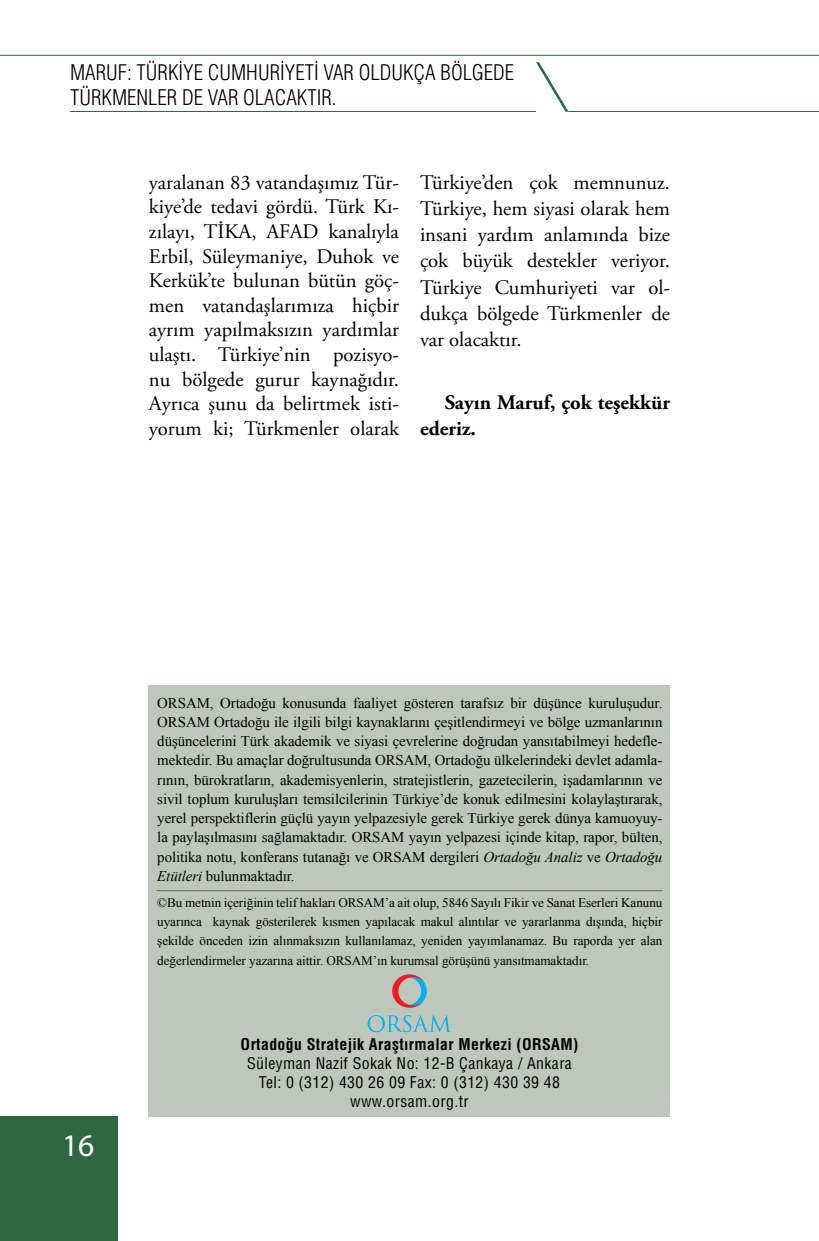
<style>
.page{position:relative;width:819px;height:1241px;background:#fff}
.page>*{position:absolute;margin:0;border:0;box-sizing:border-box;transform-origin:0 0}
.t1{font:31.5px "Myriad Pro";color:#fff}
.t2{font:300 condensed 21px/25.2px "Helvetica LT Std";color:#000}
.t3{font:20.65px/24.7px "Adobe Garamond Pro";color:#000;text-align:justify}
.t4{font:700 20.65px/26.2px "Adobe Garamond Pro";color:#000}
.t5{font:condensed 15.75px/18.9px "Helvetica LT Std";letter-spacing:.025em;color:#000;text-align:center}
.t6{font:700 condensed 15.75px "Helvetica LT Std";letter-spacing:.025em;color:#000}
.t7{font:14.88px/19.2px "Times New Roman";letter-spacing:-.005em;color:#000;text-align:justify}
.t8{font:13.12px/19.2px "Times New Roman";letter-spacing:-.005em;color:#000;text-align:justify}
.s1{font-style:italic}
</style>
<div class="page">
<hr style="left:568px;top:111px;width:251px;height:1px;background:#2f6740">
<hr style="left:0;top:55px;width:819px;height:1px;background:#2f6740">
<svg style="left:536px;top:62px;width:32px;height:50px"></svg>
<hr style="left:70px;top:111px;width:466px;height:1px;background:#2f6740">
<div style="left:0;top:1116px;width:117px;height:124px;background:#2f6740"></div>
<div style="left:149px;top:685px;width:521px;height:431px;background:#bec7bb"></div>
<svg style="left:367px;top:1015px;width:84px;height:17px"></svg>
<svg style="left:392px;top:974px;width:35px;height:33px"></svg>
<hr style="left:157px;top:890px;width:505px;height:1px;background:#766b45">
<h2 class="t2" style="left:70px;top:60px;width:445px">MARUF: TÜRKIYE CUMHURIYETI VAR OLDUKÇA BÖLGEDE<br>TÜRKMENLER DE VAR OLACAKTIR.</h2>
<p class="t3" style="left:149px;top:170px;width:251px">yaralanan 83 vatandaşımız Tür&shy;kiye’de tedavi gördü. Türk Kı&shy;zılayı, TİKA, AFAD kanalıyla Erbil, Süleymaniye, Duhok ve Kerkük’te bulunan bütün göç&shy;men vatandaşlarımıza hiçbir ayrım yapılmaksızın yardımlar ulaştı. Türkiye’nin pozisyo&shy;nu bölgede gurur kaynağıdır.<br>Ayrıca şunu da belirtmek isti&shy;yorum ki; Türkmenler olarak</p>
<h3 class="t3" style="left:420px;top:170px;width:251px;line-height:26.2px">Türkiye’den çok memnunuz.<br>Türkiye, hem siyasi olarak hem insani yardım anlamında bize çok büyük destekler veriyor.<br>Türkiye Cumhuriyeti var ol&shy;dukça bölgede Türkmenler de var olacaktır.</h3>
<h3 class="t4" style="left:420px;top:389px;width:251px;text-indent:25px">Sayın Maruf, çok teşekkür ederiz.</h3>
<p class="t7" style="left:157px;top:692px;width:506px">ORSAM, Ortadoğu konusunda faaliyet gösteren tarafsız bir düşünce kuruluşudur.<br>ORSAM Ortadoğu ile ilgili bilgi kaynaklarını çeşitlendirmeyi ve bölge uzmanlarının düşüncelerini Türk akademik ve siyasi çevrelerine doğrudan yansıtabilmeyi hedefle&shy;mektedir. Bu amaçlar doğrultusunda ORSAM, Ortadoğu ülkelerindeki devlet adamla&shy;rının, bürokratların, akademisyenlerin, stratejistlerin, gazetecilerin, işadamlarının ve sivil toplum kuruluşları temsilcilerinin Türkiye’de konuk edilmesini kolaylaştırarak, yerel perspektiflerin güçlü yayın yelpazesiyle gerek Türkiye gerek dünya kamuoyuy&shy;la paylaşılmasını sağlamaktadır. ORSAM yayın yelpazesi içinde kitap, rapor, bülten, politika notu, konferans tutanağı ve ORSAM dergileri <span class="s1">Ortadoğu Analiz</span> ve <span class="s1">Ortadoğu Etütleri</span> bulunmaktadır.</p>
<p class="t8" style="left:157px;top:892px;width:506px">©Bu metnin içeriğinin telif hakları ORSAM’a ait olup, 5846 Sayılı Fikir ve Sanat Eserleri Kanunu uyarınca kaynak gösterilerek kısmen yapılacak makul alıntılar ve yararlanma dışında, hiçbir şekilde önceden izin alınmaksızın kullanılamaz, yeniden yayımlanamaz. Bu raporda yer alan değerlendirmeler yazarına aittir. ORSAM’ın kurumsal görüşünü yansıtmamaktadır.</p>
<h1 class="t1" style="left:62px;top:1125px;width:34px">16</h1>
<p class="t6" style="left:241px;top:1033px;width:339px">Ortadoğu Stratejik Araştırmalar Merkezi (ORSAM)</p>
<p class="t5" style="left:247px;top:1053px;width:326px">Süleyman Nazif Sokak No: 12-B Çankaya / Ankara<br>Tel: 0 (312) 430 26 09 Fax: 0 (312) 430 39 48 www.orsam.org.tr</p>
</div>
